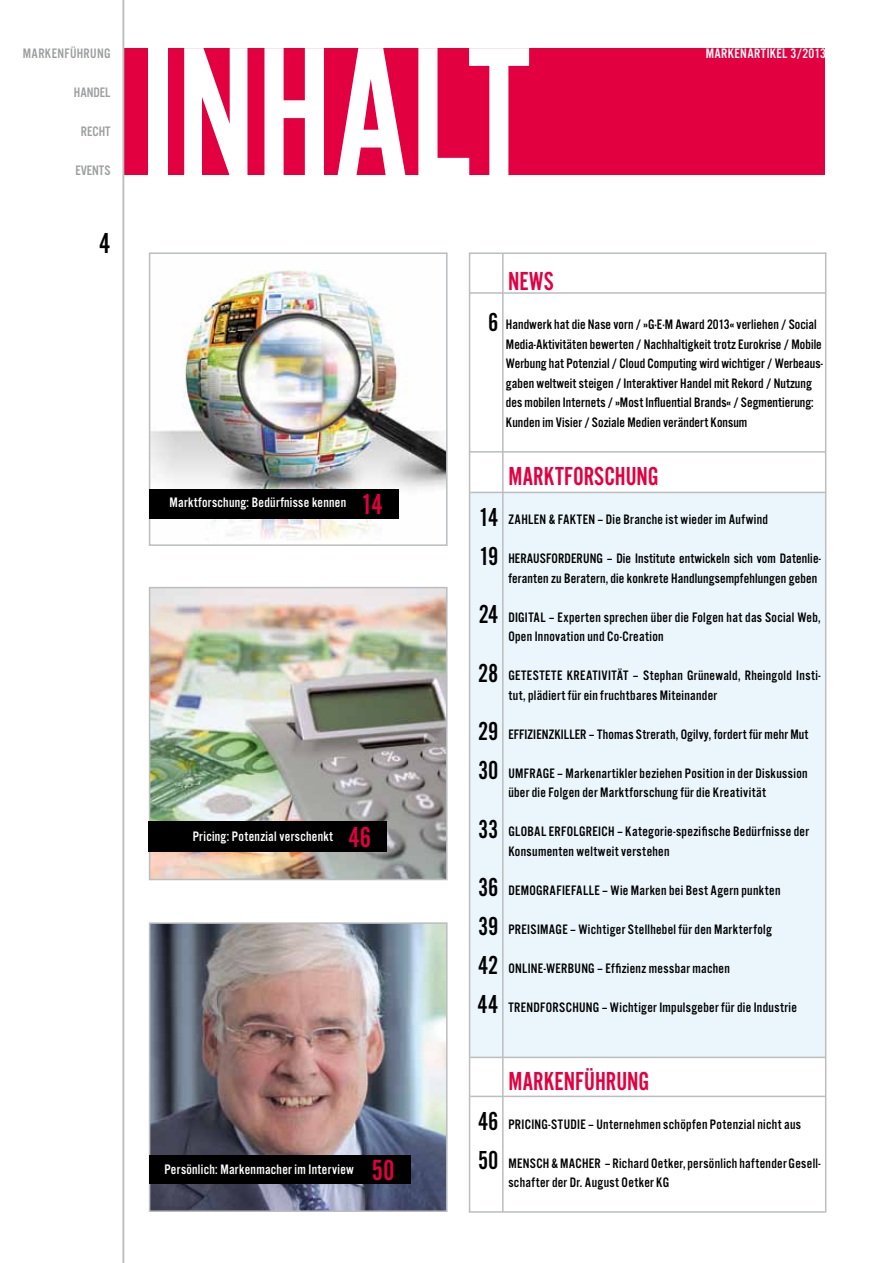
<style>
.page{position:relative;width:893px;height:1263px;background:#fff}
.page>*{position:absolute;margin:0;border:0;box-sizing:border-box;transform-origin:0 0}
.t1{font:191.1px "Alternate Got No 2 D";color:#fff}
.t2{font:30px "Alternate Got No 2 D";color:#000}
.t3{font:27px "Alternate Got No 2 D";color:#e20040}
.t4{font:27px/39px "Alternate Got No 2 D";color:#000;text-align:justify}
.t5{font:14.25px/19.5px "Alternate Got No 3 D";letter-spacing:.02em;color:#000}
.t6{font:14.25px "Alternate Got No 3 D";letter-spacing:.02em;color:#fff}
.t7{font:14.25px "Alternate Got No 3 D";color:#9c9e9f}
.t8{font:14.25px "Alternate Got No 3 D";letter-spacing:.025em;color:#9c9e9f}
.s1{font-family:"Alternate Got No 2 D";font-size:30px;color:#e20040}
</style>
<div class="page">
<div style="left:123px;top:48px;width:702px;height:127px;background:#e20040"></div>
<div style="left:469px;top:493px;width:356px;height:564px;background:#ebf6fc"></div>
<img style="left:152px;top:925px;width:293px;height:284px">
<div style="left:149px;top:922px;width:299px;height:290px;border:2px solid #bbbdbe"></div>
<img style="left:152px;top:270px;width:293px;height:270px">
<div style="left:149px;top:252px;width:299px;height:294px;border:2px solid #bbbdbe"></div>
<img style="left:152px;top:590px;width:293px;height:287px">
<div style="left:149px;top:587px;width:299px;height:293px;border:2px solid #bbbdbe"></div>
<div style="left:149px;top:489px;width:250px;height:30px;background:#000"></div>
<hr style="left:470px;top:292px;width:356px;height:2px;background:#bbbdbe">
<hr style="left:470px;top:1096px;width:356px;height:1px;background:#bbbdbe">
<hr style="left:470px;top:1057px;width:356px;height:1px;background:#bbbdbe">
<hr style="left:469px;top:1211px;width:356px;height:2px;background:#bbbdbe">
<hr style="left:469px;top:252px;width:357px;height:2px;background:#bbbdbe">
<hr style="left:469px;top:253px;width:1px;height:959px;background:#bbbdbe">
<hr style="left:470px;top:451px;width:356px;height:2px;background:#bbbdbe">
<hr style="left:470px;top:492px;width:356px;height:1px;background:#bbbdbe">
<hr style="left:502px;top:253px;width:2px;height:959px;background:#bbbdbe">
<div style="left:149px;top:1155px;width:261px;height:29px;background:#000"></div>
<div style="left:149px;top:821px;width:238px;height:31px;background:#000"></div>
<hr style="left:123px;top:0;width:1px;height:1263px;background:#bbbdbe">
<hr style="left:825px;top:252px;width:1px;height:960px;background:#bbbdbe">
<p class="t8" style="left:23px;top:46px;width:89px">MARKENFÜHRUNG</p>
<p class="t7" style="left:74px;top:85px;width:37px">HANDEL</p>
<p class="t7" style="left:81px;top:124px;width:31px">RECHT</p>
<p class="t7" style="left:75px;top:163px;width:37px">EVENTS</p>
<p class="t2" style="left:99px;top:227px;width:13px">4</p>
<p class="t1" style="left:139px;top:14px;width:392px">INHALT</p>
<p class="t6" style="left:706px;top:46px;width:8px">markenar</p>
<p class="t6" style="left:761px;top:46px;width:66px">tikel 3/2013</p>
<p class="t6" style="left:170px;top:495px;width:215px">Marktforschung: Bedürfnisse kennen <span class="s1">14</span></p>
<p class="t6" style="left:193px;top:829px;width:180px">Pricing: Potenzial verschenkt <span class="s1">46</span></p>
<p class="t6" style="left:164px;top:1162px;width:232px">Persönlich: Markenmacher im Interview <span class="s1">50</span></p>
<p class="t4" style="left:488px;top:302px;width:12px">6</p>
<p class="t3" style="left:508px;top:267px;width:47px">NEWS</p>
<p class="t5" style="left:506px;top:315px;width:318px">Handwerk hat die Nase vorn / »G·E·M Award 2013« verliehen / Social Media-Aktivitäten bewerten / Nachhaltigkeit trotz Eurokrise / Mobile Werbung hat Potenzial / Cloud Computing wird wichtiger / Werbeaus&shy;gaben weltweit steigen / Interaktiver Handel mit Rekord / Nutzung des mobilen Internets / »Most Influential Brands« / Segmentierung:<br>Kunden im Visier / Soziale Medien verändert Konsum</p>
<p class="t4" style="left:479px;top:497px;width:21px">14<br>19</p>
<p class="t4" style="left:478px;top:585px;width:22px;line-height:58.5px">24<br>28<br>29</p>
<p class="t4" style="left:478px;top:741px;width:22px;line-height:58.5px">30<br>33<br>36</p>
<p class="t4" style="left:478px;top:907px;width:22px">39<br>42<br>44</p>
<p class="t3" style="left:508px;top:462px;width:152px">MARKTFORSCHUNG</p>
<p class="t5" style="left:508px;top:510px;width:261px">ZAHLEN &amp; FAKTEN – Die Branche ist wieder im Aufwind</p>
<p class="t5" style="left:508px;top:549px;width:314px">HERAUSFORDERUNG – Die Institute entwickeln sich vom Datenlie&shy;feranten zu Beratern, die konkrete Handlungsempfehlungen geben</p>
<p class="t5" style="left:508px;top:607px;width:314px">DIGITAL – Experten sprechen über die Folgen hat das Social Web,<br>Open Innovation und Co-Creation</p>
<p class="t5" style="left:508px;top:666px;width:314px">GETESTETE KREATIVITÄT – Stephan Grünewald, Rheingold Insti&shy;tut, plädiert für ein fruchtbares Miteinander</p>
<p class="t5" style="left:508px;top:724px;width:302px">EFFIZIENZKILLER – Thomas Strerath, Ogilvy, fordert für mehr Mut</p>
<p class="t5" style="left:508px;top:763px;width:301px">UMFRAGE – Markenartikler beziehen Position in der Diskussion über die Folgen der Marktforschung für die Kreativität</p>
<p class="t5" style="left:508px;top:822px;width:302px">GLOBAL ERFOLGREICH – Kategorie-spezifische Bedürfnisse der<br>Konsumenten weltweit verstehen</p>
<p class="t5" style="left:508px;top:880px;width:274px">DEMOGRAFIEFALLE – Wie Marken bei Best Agern punkten</p>
<p class="t5" style="left:508px;top:919px;width:265px">PREISIMAGE – Wichtiger Stellhebel für den Markterfolg</p>
<p class="t5" style="left:508px;top:958px;width:223px">ONLINE-WERBUNG – Effizienz messbar machen</p>
<p class="t5" style="left:508px;top:997px;width:290px">TRENDFORSCHUNG – Wichtiger Impulsgeber für die Industrie</p>
<p class="t4" style="left:478px;top:1102px;width:22px">46<br>50</p>
<p class="t3" style="left:508px;top:1067px;width:143px">MARKENFÜHRUNG</p>
<p class="t5" style="left:508px;top:1114px;width:294px">PRICING-STUDIE – Unternehmen schöpfen Potenzial nicht aus</p>
<p class="t5" style="left:508px;top:1153px;width:314px">MENSCH &amp; MACHER – Richard Oetker, persönlich haftender Gesell&shy;schafter der Dr. August Oetker KG</p>
</div>
